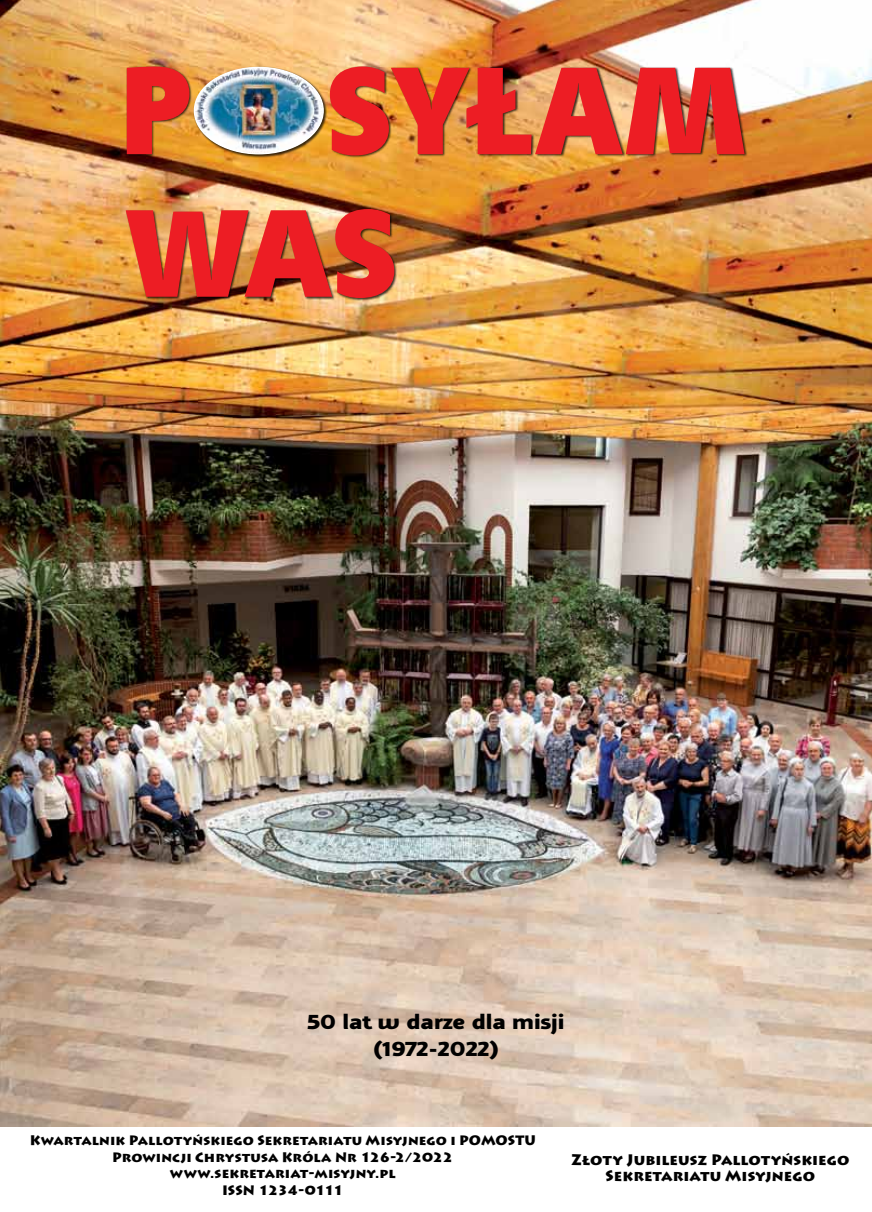
<style>
.page{position:relative;width:872px;height:1212px;background:#fff}
.page>*{position:absolute;margin:0;border:0;box-sizing:border-box;transform-origin:0 0}
.t1{font:800 129px/142.5px "Adagio Sans";letter-spacing:-.02em;color:#ed1d24}
.t2{font:700 22.5px/27px "Apolonia Nova OT";color:#000;text-align:center;scale:1.2 1}
.t3{font:900 15px/16.5px "Lithos Pro";letter-spacing:.005em;color:#000;text-align:center}
.t4{font:900 13.5px/16.5px "Lithos Pro";letter-spacing:.005em;color:#000;text-align:center}
</style>
<div class="page">
<img style="left:0;top:0;width:872px;height:1127px">
<div style="left:126px;top:66px;width:621px;height:235px;background:#000;opacity:.75"></div>
<div style="left:193px;top:66px;width:134px;height:92px;background:#000;opacity:.75"></div>
<img style="left:194px;top:67px;width:129px;height:86px">
<h1 class="t1" style="left:122px;top:41px;width:625px">P SYŁAM<br>WAS</h1>
<h2 class="t2" style="left:307px;top:1009px;width:216px">50 lat w darze dla misji (1972-2022)</h2>
<p class="t4" style="left:30px;top:1132px;width:508px">Kwartalnik Pallotyńskiego Sekretariatu Misyjnego i POMOSTU Prowincji Chrystusa Króla Nr 126-2/2022 www.sekretariat-misyjny.pl<br>ISSN 1234-0111</p>
<p class="t3" style="left:571px;top:1151px;width:280px">Złoty Jubileusz Pallotyńskiego<br>Sekretariatu Misyjnego</p>
</div>
